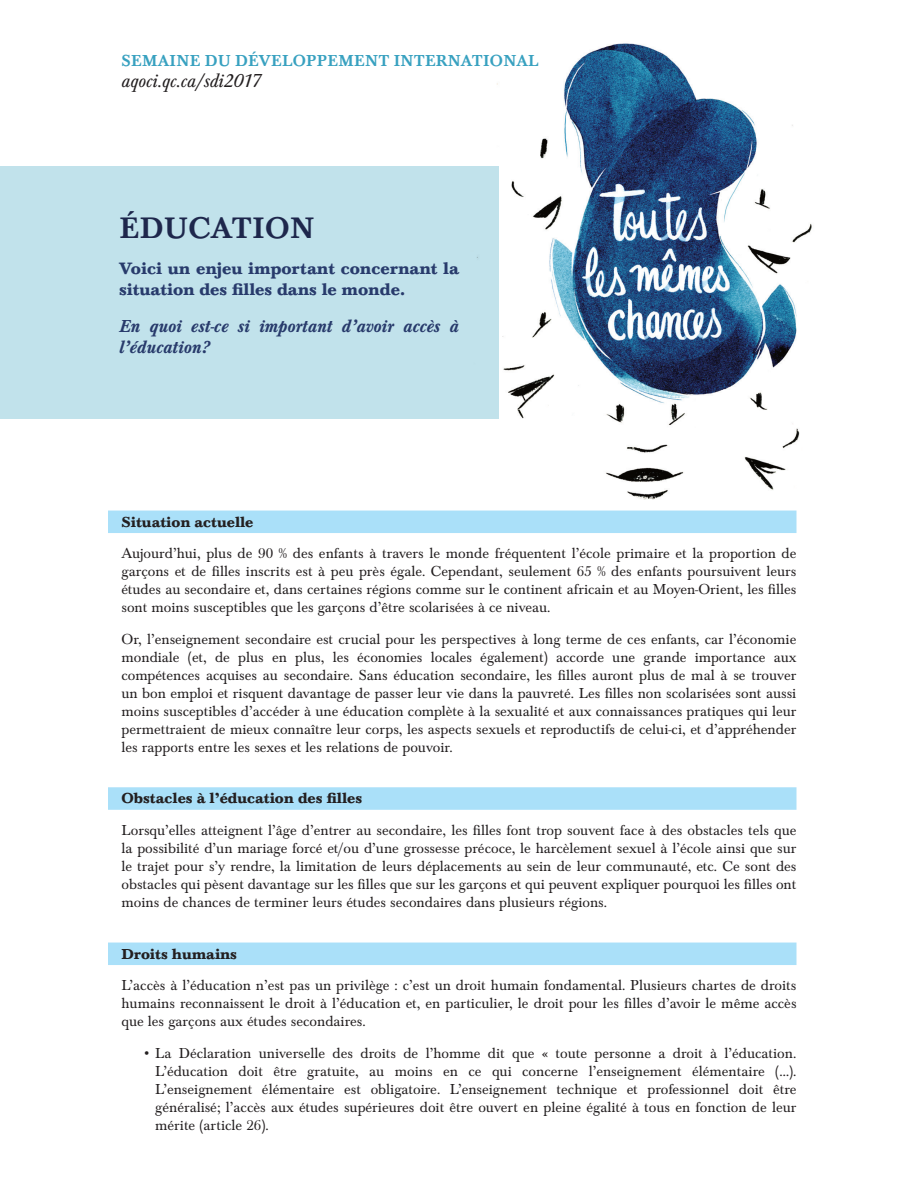
<style>
.page{position:relative;width:918px;height:1188px;background:#fff}
.page>*{position:absolute;margin:0;border:0;box-sizing:border-box;transform-origin:0 0}
.t1{font:500 30.75px "Baskerville TOT";letter-spacing:.015em;color:#1e274c}
.t2{font:italic 19.5px "Baskerville TOT";color:#231f20}
.sub{font:18px/21.6px "Baskerville TOT Med Ita";color:#283b6c}
.sub-2{font:700 17.1px/20.5px "Baskerville TOT";color:#283b6c}
.t3{font:500 16.5px "Baskerville TOT";letter-spacing:.015em;color:#38a1c0}
.TXT{font:15px/18px "Baskerville TOT";color:#231f20;text-align:justify}
.sub3_plein{font:700 15px "Baskerville TOT";color:#231f20}
</style>
<div class="page">
<div style="left:0;top:166px;width:499px;height:253px;background:#c1e2eb"></div>
<img style="left:469px;top:43px;width:343px;height:478px">
<div style="left:108px;top:511px;width:688px;height:22px;background:#aae0f9"></div>
<div style="left:108px;top:787px;width:688px;height:23px;background:#aae0f9"></div>
<div style="left:108px;top:943px;width:688px;height:22px;background:#aae0f9"></div>
<p class="t3" style="left:122px;top:50px;width:419px">SEMAINE DU DÉVELOPPEMENT INTERNATIONAL</p>
<p class="t2" style="left:122px;top:70px;width:141px">aqoci.qc.ca/sdi2017</p>
<p class="t1" style="left:119px;top:210px;width:197px">ÉDUCATION</p>
<p class="sub-2" style="left:119px;top:258px;width:341px">Voici un enjeu important concernant la situation des filles dans le monde.</p>
<p class="sub" style="left:119px;top:315px;width:341px">En quoi est-ce si important d’avoir accès à l’éducation?</p>
<p class="sub3_plein" style="left:122px;top:513px;width:133px">Situation actuelle</p>
<p class="TXT" style="left:122px;top:545px;width:677px">Aujourd’hui, plus de 90 % des enfants à travers le monde fréquentent l’école primaire et la proportion de garçons et de filles inscrits est à peu près égale. Cependant, seulement 65 % des enfants poursuivent leurs études au secondaire et, dans certaines régions comme sur le continent africain et au Moyen-Orient, les filles sont moins susceptibles que les garçons d’être scolarisées à ce niveau.</p>
<p class="TXT" style="left:122px;top:630px;width:677px">Or, l’enseignement secondaire est crucial pour les perspectives à long terme de ces enfants, car l’économie mondiale (et, de plus en plus, les économies locales également) accorde une grande importance aux compétences acquises au secondaire. Sans éducation secondaire, les filles auront plus de mal à se trouver un bon emploi et risquent davantage de passer leur vie dans la pauvreté. Les filles non scolarisées sont aussi moins susceptibles d’accéder à une éducation complète à la sexualité et aux connaissances pratiques qui leur permettraient de mieux connaître leur corps, les aspects sexuels et reproductifs de celui-ci, et d’appréhender les rapports entre les sexes et les relations de pouvoir.</p>
<p class="sub3_plein" style="left:122px;top:789px;width:242px">Obstacles à l’éducation des filles</p>
<p class="TXT" style="left:122px;top:821px;width:677px">Lorsqu’elles atteignent l’âge d’entrer au secondaire, les filles font trop souvent face à des obstacles tels que la possibilité d’un mariage forcé et/ou d’une grossesse précoce, le harcèlement sexuel à l’école ainsi que sur le trajet pour s’y rendre, la limitation de leurs déplacements au sein de leur communauté, etc. Ce sont des obstacles qui pèsent davantage sur les filles que sur les garçons et qui peuvent expliquer pourquoi les filles ont moins de chances de terminer leurs études secondaires dans plusieurs régions.</p>
<p class="sub3_plein" style="left:122px;top:945px;width:117px">Droits humains</p>
<p class="TXT" style="left:122px;top:977px;width:677px">L’accès à l’éducation n’est pas un privilège : c’est un droit humain fondamental. Plusieurs chartes de droits humains reconnaissent le droit à l’éducation et, en particulier, le droit pour les filles d’avoir le même accès que les garçons aux études secondaires.</p>
<p class="TXT" style="left:155px;top:1044px;width:643px;text-indent:-14px">• La Déclaration universelle des droits de l’homme dit que « toute personne a droit à l’éducation.<br>L’éducation doit être gratuite, au moins en ce qui concerne l’enseignement élémentaire (…).<br>L’enseignement élémentaire est obligatoire. L’enseignement technique et professionnel doit être généralisé; l’accès aux études supérieures doit être ouvert en pleine égalité à tous en fonction de leur mérite (article 26).</p>
</div>
